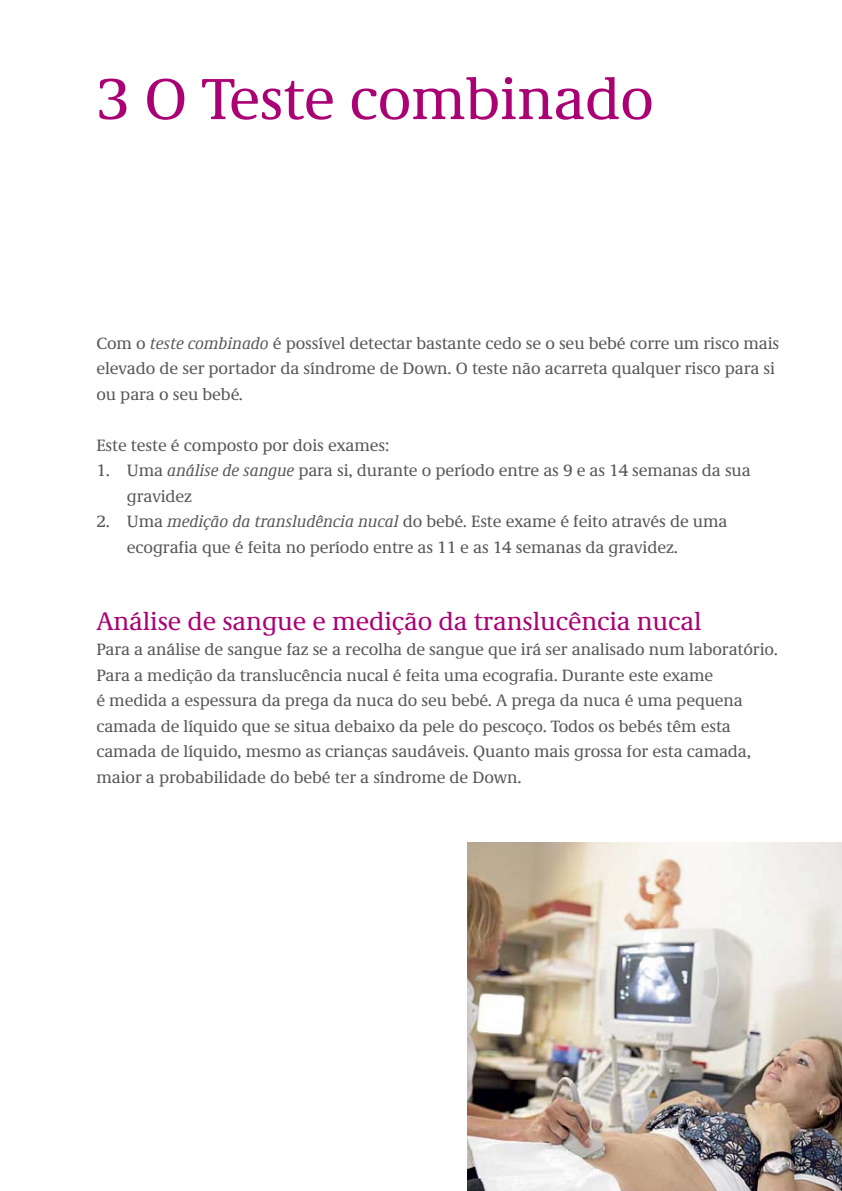
<style>
.page{position:relative;width:842px;height:1191px;background:#fff}
.page>*{position:absolute;margin:0;border:0;box-sizing:border-box;transform-origin:0 0}
.t1{font:60px "RIVM Demos";letter-spacing:-.005em;color:#aa0274}
.t2{font:26px "RIVM Demos";letter-spacing:-.005em;color:#aa0274}
.t3{font:17px/25.6px "RIVM Demos";letter-spacing:-.005em;color:#575756}
.s1{font-style:italic}
</style>
<div class="page">
<img style="left:468px;top:842px;width:374px;height:349px">
<h1 class="t1" style="left:96px;top:75px;width:559px">3 O Teste combinado</h1>
<p class="t3" style="left:96px;top:332px;width:684px">Com o <span class="s1">teste combinado</span> é possível detectar bastante cedo se o seu bebé corre um risco mais elevado de ser portador da síndrome de Down. O teste não acarreta qualquer risco para si ou para o seu bebé.</p>
<p class="t3" style="left:96px;top:434px;width:295px">Este teste é composto por dois exames:</p>
<p class="t3" style="left:127px;top:459px;width:626px;text-indent:-30px">1. Uma <span class="s1">análise de sangue</span> para si, durante o período entre as 9 e as 14 semanas da sua gravidez</p>
<p class="t3" style="left:127px;top:510px;width:602px;text-indent:-30px">2. Uma <span class="s1">medição da transludência nucal</span> do bebé. Este exame é feito através de uma ecografia que é feita no período entre as 11 e as 14 semanas da gravidez.</p>
<h2 class="t2" style="left:96px;top:610px;width:607px">Análise de sangue e medição da translucência nucal</h2>
<p class="t3" style="left:96px;top:638px;width:683px">Para a análise de sangue faz se a recolha de sangue que irá ser analisado num laboratório.<br>Para a medição da translucência nucal é feita uma ecografia. Durante este exame<br>é medida a espessura da prega da nuca do seu bebé. A prega da nuca é uma pequena camada de líquido que se situa debaixo da pele do pescoço. Todos os bebés têm esta camada de líquido, mesmo as crianças saudáveis. Quanto mais grossa for esta camada, maior a probabilidade do bebé ter a síndrome de Down.</p>
</div>
